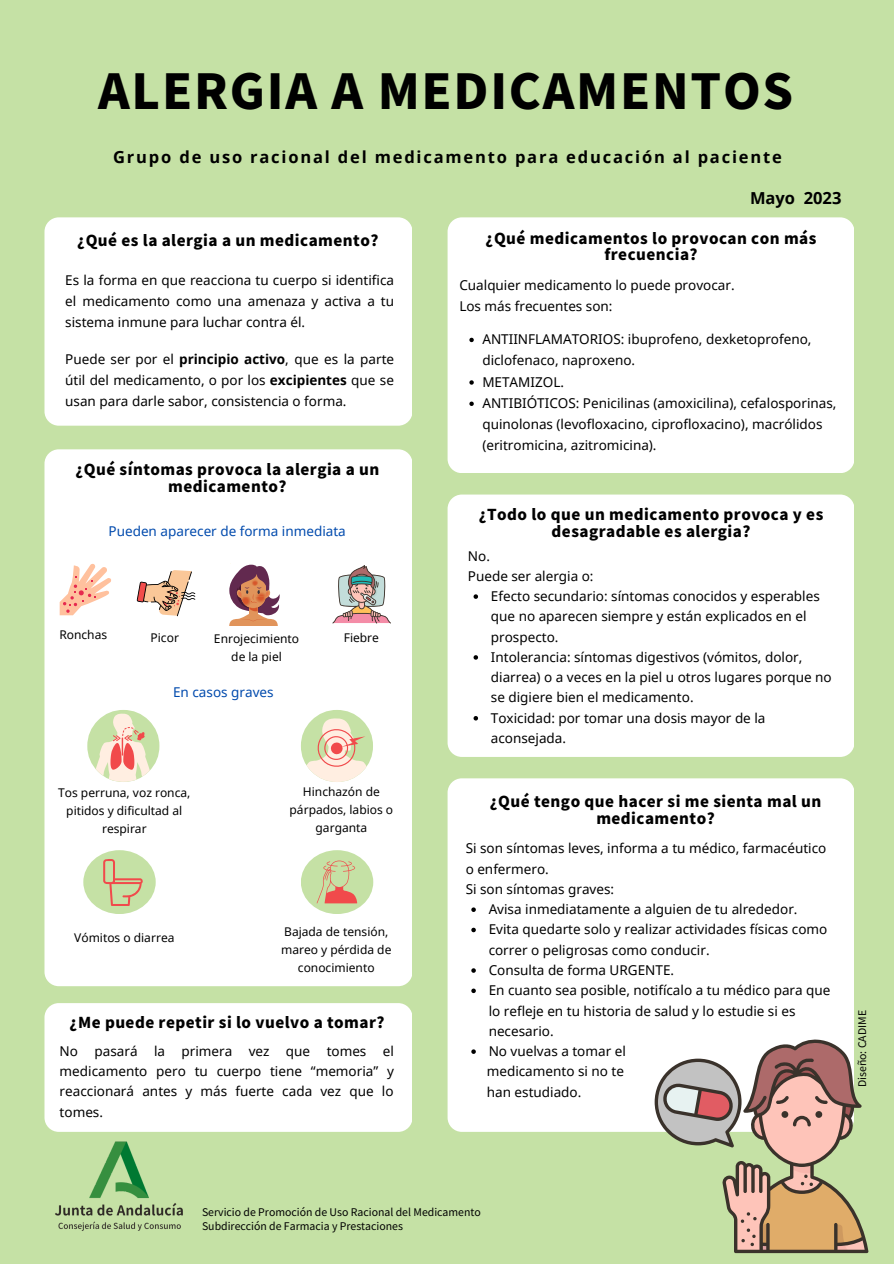
<style>
.page{position:relative;width:894px;height:1264px;background:#fff}
.page>*{position:absolute;margin:0;border:0;box-sizing:border-box;transform-origin:0 0}
.t1{font:900 48px "Noto Sans JP";letter-spacing:.035em;color:#000}
.t2{font:700 16.5px "Noto Sans";letter-spacing:.11em;color:#000}
.t3{font:700 16.5px "Noto Sans";color:#000}
.t4{font:900 15px/17px "Noto Sans JP";letter-spacing:.03em;color:#000;text-align:center}
.t5{font:13.5px/20.2px "Noto Sans";color:#000}
.t6{font:13.5px "Noto Sans";color:#004aad}
.t7{font:12px/18px "Noto Sans";color:#000;text-align:center}
.t8{font:10.5px "Noto Sans HK";color:#000}
.s1{font-weight:700}
</style>
<div class="page">
<div style="left:0;top:0;width:893px;height:1263px;background:#c5e1a5"></div>
<div style="left:44px;top:217px;width:368px;height:208px;background:#fff;border-radius:14px"></div>
<img style="left:54px;top:1131px;width:141px;height:100px">
<div style="left:44px;top:449px;width:368px;height:537px;background:#fff;border-radius:14px"></div>
<div style="left:83px;top:850px;width:73px;height:64px;background:#c5e1a5;border-radius:50%"></div>
<svg style="left:103px;top:858px;width:41px;height:48px"></svg>
<div style="left:301px;top:850px;width:72px;height:64px;background:#c5e1a5;border-radius:50%"></div>
<svg style="left:316px;top:860px;width:41px;height:43px"></svg>
<div style="left:447px;top:494px;width:407px;height:262px;background:#fff;border-radius:14px"></div>
<div style="left:447px;top:217px;width:407px;height:256px;background:#fff;border-radius:14px"></div>
<svg style="left:87px;top:710px;width:72px;height:72px"></svg>
<svg style="left:301px;top:710px;width:72px;height:72px"></svg>
<div style="left:44px;top:1003px;width:368px;height:128px;background:#fff;border-radius:14px"></div>
<svg style="left:60px;top:563px;width:51px;height:52px"></svg>
<svg style="left:137px;top:570px;width:58px;height:46px"></svg>
<svg style="left:332px;top:565px;width:59px;height:58px"></svg>
<div style="left:447px;top:778px;width:407px;height:353px;background:#fff;border-radius:14px"></div>
<svg style="left:654px;top:1039px;width:214px;height:214px"></svg>
<svg style="left:229px;top:563px;width:50px;height:62px"></svg>
<svg style="left:473px;top:594px;width:5px;height:5px"></svg>
<svg style="left:473px;top:655px;width:5px;height:4px"></svg>
<svg style="left:473px;top:716px;width:5px;height:4px"></svg>
<svg style="left:469px;top:338px;width:4px;height:4px"></svg>
<svg style="left:469px;top:380px;width:4px;height:5px"></svg>
<svg style="left:469px;top:401px;width:4px;height:5px"></svg>
<svg style="left:471px;top:907px;width:4px;height:5px"></svg>
<svg style="left:471px;top:927px;width:4px;height:5px"></svg>
<svg style="left:471px;top:968px;width:4px;height:4px"></svg>
<svg style="left:471px;top:988px;width:4px;height:5px"></svg>
<svg style="left:471px;top:1049px;width:4px;height:4px"></svg>
<p class="t1" style="left:98px;top:53px;width:696px">ALERGIA A MEDICAMENTOS</p>
<p class="t2" style="left:113px;top:146px;width:670px">Grupo de uso racional del medicamento para educación al paciente</p>
<p class="t3" style="left:749px;top:187px;width:93px">Mayo 2023</p>
<p class="t4" style="left:77px;top:231px;width:303px">¿Qué es la alergia a un medicamento?</p>
<p class="t5" style="left:65px;top:270px;width:330px;line-height:21px;text-align:justify">Es la forma en que reacciona tu cuerpo si identifica el medicamento como una amenaza y activa a tu sistema inmune para luchar contra él.</p>
<p class="t5" style="left:65px;top:348px;width:330px;line-height:21px;text-align:justify">Puede ser por el <span class="s1">principio activo</span>, que es la parte útil del medicamento, o por los <span class="s1">excipientes</span> que se usan para darle sabor, consistencia o forma.</p>
<p class="t4" style="left:75px;top:460px;width:305px">¿Qué síntomas provoca la alergia a un medicamento?</p>
<p class="t6" style="left:108px;top:521px;width:239px">Pueden aparecer de forma inmediata</p>
<p class="t7" style="left:59px;top:625px;width:49px">Ronchas</p>
<p class="t7" style="left:151px;top:628px;width:30px">Picor</p>
<p class="t7" style="left:214px;top:629px;width:87px">Enrojecimiento de la piel</p>
<p class="t7" style="left:344px;top:628px;width:37px">Fiebre</p>
<p class="t6" style="left:173px;top:682px;width:102px">En casos graves</p>
<p class="t7" style="left:58px;top:783px;width:134px">Tos perruna, voz ronca, pitidos y dificultad al respirar</p>
<p class="t7" style="left:289px;top:782px;width:105px">Hinchazón de párpados, labios o garganta</p>
<p class="t7" style="left:74px;top:928px;width:102px">Vómitos o diarrea</p>
<p class="t7" style="left:281px;top:922px;width:112px">Bajada de tensión, mareo y pérdida de conocimiento</p>
<p class="t4" style="left:70px;top:1013px;width:316px">¿Me puede repetir si lo vuelvo a tomar?</p>
<p class="t5" style="left:60px;top:1040px;width:336px;text-align:justify">No pasará la primera vez que tomes el medicamento pero tu cuerpo tiene “memoria” y reaccionará antes y más fuerte cada vez que lo tomes.</p>
<p class="t4" style="left:485px;top:229px;width:332px">¿Qué medicamentos lo provocan con más frecuencia?</p>
<p class="t5" style="left:459px;top:275px;width:277px">Cualquier medicamento lo puede provocar.</p>
<p class="t5" style="left:459px;top:296px;width:155px">Los más frecuentes son:</p>
<p class="t5" style="left:482px;top:328px;width:330px;line-height:21.3px">ANTIINFLAMATORIOS: ibuprofeno, dexketoprofeno, diclofenaco, naproxeno.</p>
<p class="t5" style="left:482px;top:371px;width:83px">METAMIZOL.</p>
<p class="t5" style="left:482px;top:392px;width:355px;line-height:21.3px">ANTIBIÓTICOS: Penicilinas (amoxicilina), cefalosporinas, quinolonas (levofloxacino, ciprofloxacino), macrólidos (eritromicina, azitromicina).</p>
<p class="t4" style="left:478px;top:505px;width:346px">¿Todo lo que un medicamento provoca y es desagradable es alergia?</p>
<p class="t5" style="left:468px;top:545px;width:24px">No.</p>
<p class="t5" style="left:468px;top:565px;width:127px">Puede ser alergia o:</p>
<p class="t5" style="left:490px;top:585px;width:330px">Efecto secundario: síntomas conocidos y esperables que no aparecen siempre y están explicados en el prospecto.</p>
<p class="t5" style="left:490px;top:646px;width:342px">Intolerancia: síntomas digestivos (vómitos, dolor, diarrea) o a veces en la piel u otros lugares porque no se digiere bien el medicamento.</p>
<p class="t5" style="left:490px;top:707px;width:276px">Toxicidad: por tomar una dosis mayor de la aconsejada.</p>
<p class="t4" style="left:489px;top:792px;width:333px">¿Qué tengo que hacer si me sienta mal un medicamento?</p>
<p class="t5" style="left:465px;top:838px;width:362px">Si son síntomas leves, informa a tu médico, farmacéutico o enfermero.</p>
<p class="t5" style="left:465px;top:878px;width:150px">Si son síntomas graves:</p>
<p class="t5" style="left:488px;top:898px;width:310px">Avisa inmediatamente a alguien de tu alrededor.</p>
<p class="t5" style="left:488px;top:919px;width:340px">Evita quedarte solo y realizar actividades físicas como correr o peligrosas como conducir.</p>
<p class="t5" style="left:488px;top:959px;width:187px">Consulta de forma URGENTE.</p>
<p class="t5" style="left:488px;top:979px;width:343px">En cuanto sea posible, notifícalo a tu médico para que lo refleje en tu historia de salud y lo estudie si es necesario.</p>
<p class="t5" style="left:488px;top:1040px;width:139px">No vuelvas a tomar el</p>
<p class="t5" style="left:486px;top:1061px;width:139px">medicamento si no te</p>
<p class="t5" style="left:486px;top:1081px;width:96px">han estudiado.</p>
<p class="t8" style="left:853px;top:1087px;width:79px;rotate:-90deg">Diseño: CADIME</p>
<p class="t8" style="left:202px;top:1203px;width:280px">Servicio de Promoción de Uso Racional del Medicamento</p>
<p class="t8" style="left:202px;top:1217px;width:202px">Subdirección de Farmacia y Prestaciones</p>
</div>
